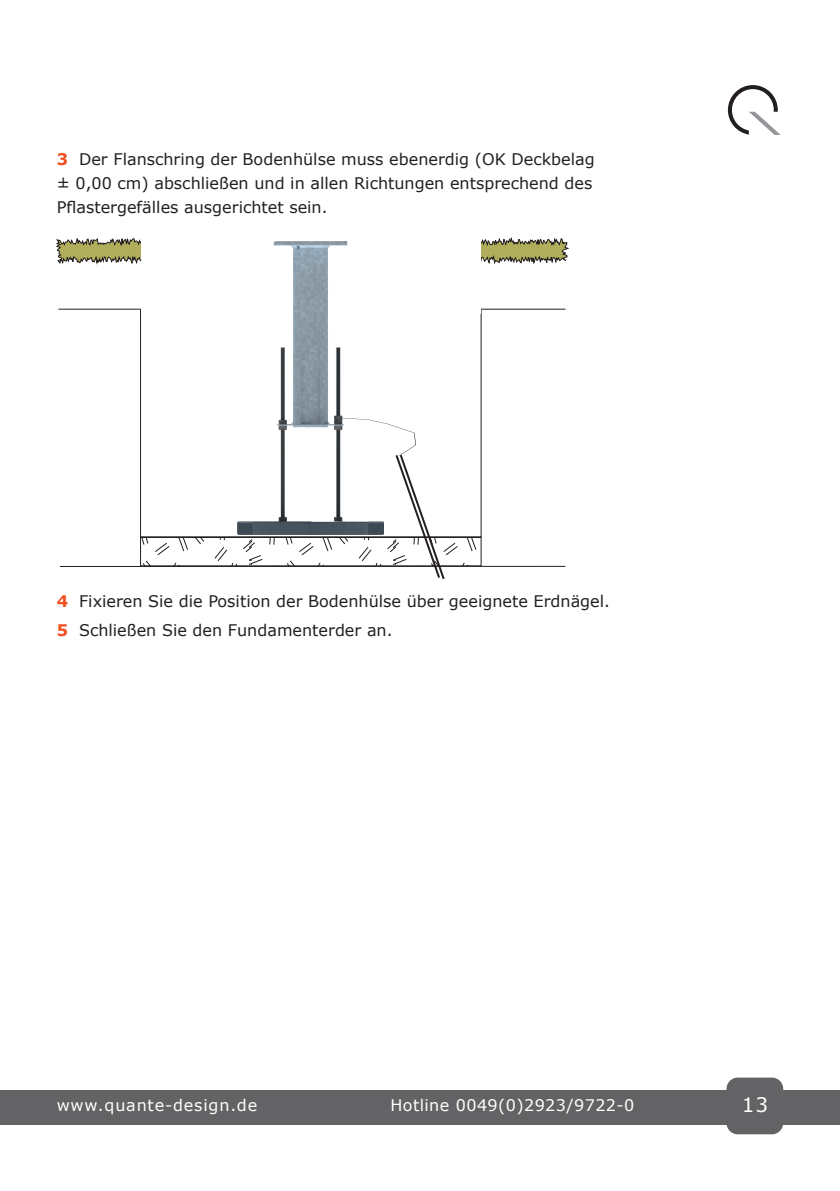
<style>
.page{position:relative;width:840px;height:1191px;background:#fff}
.page>*{position:absolute;margin:0;border:0;box-sizing:border-box;transform-origin:0 0}
.t1{font:20px "Verdana";color:#fff}
.text{font:16px/24px "Verdana";color:#231f20}
.t2{font:16px "Verdana";letter-spacing:.025em;color:#fff}
.t3{font:16px "Verdana";letter-spacing:.05em;color:#fff}
.s1{font-weight:700;color:#f05022}
</style>
<div class="page">
<div style="left:0;top:1090px;width:839px;height:34px;background:#636366"></div>
<div style="left:726px;top:1077px;width:56px;height:57px;background:#636366;border-radius:11px"></div>
<svg style="left:140px;top:310px;width:342px;height:256px"></svg>
<hr style="left:58px;top:309px;width:507px;height:1px;background:#231f20">
<hr style="left:60px;top:566px;width:505px;height:1px;background:#231f20">
<svg style="left:56px;top:237px;width:513px;height:28px"></svg>
<div style="left:141px;top:227px;width:339px;height:86px;background:#fff"></div>
<img style="left:238px;top:242px;width:145px;height:176px">
<svg style="left:140px;top:418px;width:341px;height:161px"></svg>
<svg style="left:727px;top:85px;width:53px;height:50px"></svg>
<p class="text" style="left:57px;top:147px;width:539px"><span class="s1">3</span> Der Flanschring der Bodenhülse muss ebenerdig (OK Deckbelag ± 0,00 cm) abschließen und in allen Richtungen entsprechend des<br>Pflastergefälles ausgerichtet sein.</p>
<p class="text" style="left:57px;top:588px;width:554px"><span class="s1">4</span> Fixieren Sie die Position der Bodenhülse über geeignete Erdnägel.</p>
<p class="text" style="left:57px;top:618px;width:337px"><span class="s1">5</span> Schließen Sie den Fundamenterder an.</p>
<p class="t3" style="left:57px;top:1094px;width:202px">www.quante-design.de</p>
<p class="t2" style="left:390px;top:1094px;width:245px">Hotline 0049(0)2923/9722-0</p>
<p class="t1" style="left:741px;top:1091px;width:28px">13</p>
</div>
